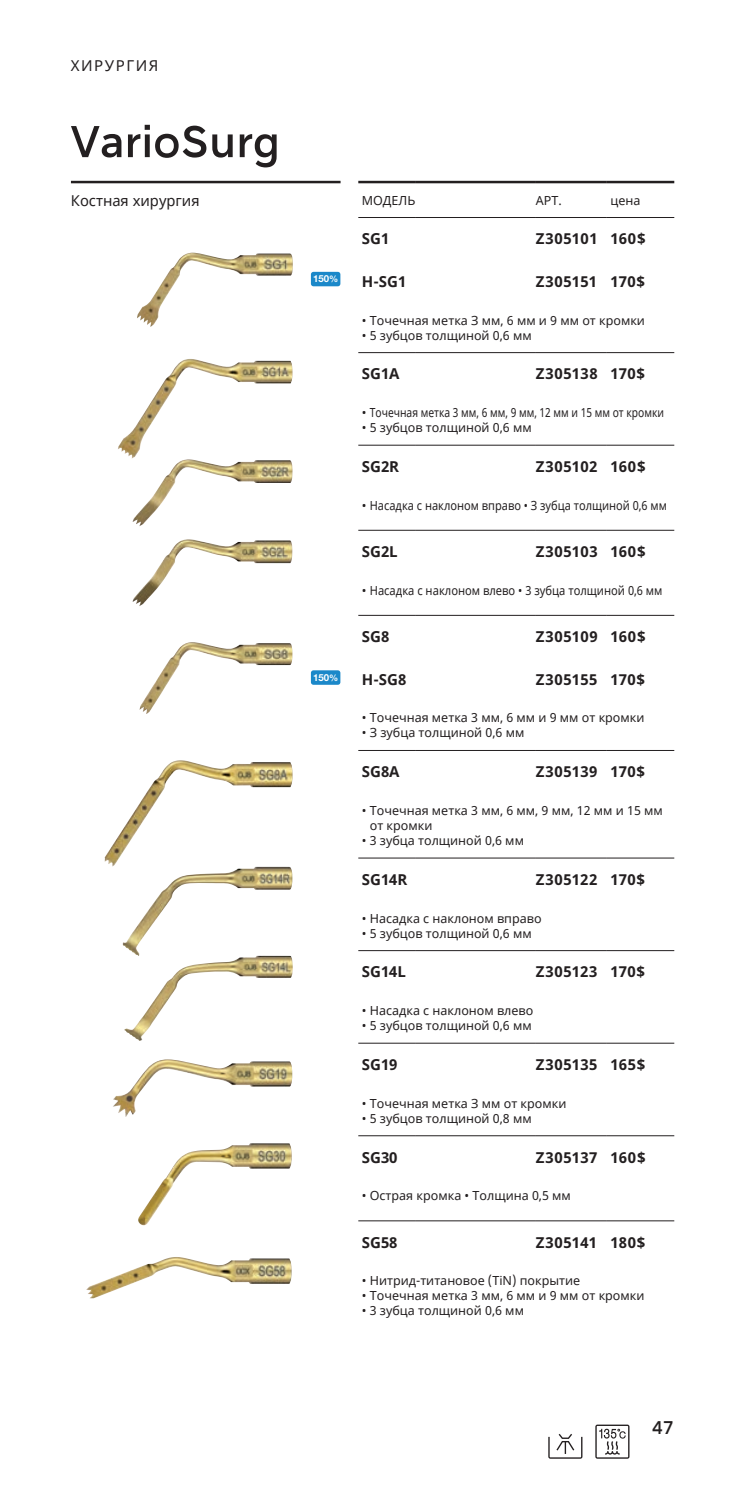
<style>
.page{position:relative;width:745px;height:1489px;background:#fff}
.page>*{position:absolute;margin:0;border:0;box-sizing:border-box;transform-origin:0 0}
.t1{font:500 17.5px "NSKTSRE";color:#231f20}
.t2{font:700 15px "Noto Sans";letter-spacing:.045em;color:#231f20}
.t3{font:700 15px "Noto Sans";letter-spacing:.01em;color:#231f20}
.t4{font:700 15px "Noto Sans";letter-spacing:.04em;color:#231f20}
.t5{font:700 15px "Noto Sans";letter-spacing:.05em;color:#231f20}
.t6{font:15px "Noto Sans";color:#231f20}
.t7{font:700 15px "Noto Sans";letter-spacing:.03em;color:#231f20}
.t8{font:15px "Noto Sans";letter-spacing:.1em;color:#231f20}
.t9{font:12.5px/15px "Noto Sans";color:#231f20}
.t10{font:700 9.75px "Helvetica Neue LT Std";color:#fff}
.s1{font-size:9px}
</style>
<div class="page">
<hr style="left:358px;top:181px;width:57px;height:2px;background:#231f20">
<hr style="left:415px;top:181px;width:120px;height:2px;background:#231f20">
<hr style="left:535px;top:181px;width:71px;height:2px;background:#231f20">
<hr style="left:606px;top:181px;width:67px;height:2px;background:#231f20">
<hr style="left:358px;top:217px;width:57px;height:1px;background:#231f20">
<hr style="left:415px;top:217px;width:120px;height:1px;background:#231f20">
<hr style="left:535px;top:217px;width:71px;height:1px;background:#231f20">
<hr style="left:606px;top:217px;width:67px;height:1px;background:#231f20">
<hr style="left:358px;top:352px;width:57px;height:1px;background:#231f20">
<hr style="left:415px;top:352px;width:120px;height:1px;background:#231f20">
<hr style="left:535px;top:352px;width:71px;height:1px;background:#231f20">
<hr style="left:606px;top:352px;width:67px;height:1px;background:#231f20">
<hr style="left:358px;top:445px;width:57px;height:1px;background:#231f20">
<hr style="left:415px;top:445px;width:120px;height:1px;background:#231f20">
<hr style="left:535px;top:445px;width:71px;height:1px;background:#231f20">
<hr style="left:606px;top:445px;width:67px;height:1px;background:#231f20">
<hr style="left:358px;top:750px;width:57px;height:1px;background:#231f20">
<hr style="left:415px;top:750px;width:120px;height:1px;background:#231f20">
<hr style="left:535px;top:750px;width:71px;height:1px;background:#231f20">
<hr style="left:606px;top:750px;width:67px;height:1px;background:#231f20">
<hr style="left:358px;top:857px;width:57px;height:1px;background:#231f20">
<hr style="left:415px;top:857px;width:120px;height:1px;background:#231f20">
<hr style="left:535px;top:857px;width:71px;height:1px;background:#231f20">
<hr style="left:606px;top:857px;width:67px;height:1px;background:#231f20">
<hr style="left:358px;top:950px;width:57px;height:1px;background:#231f20">
<hr style="left:415px;top:950px;width:120px;height:1px;background:#231f20">
<hr style="left:535px;top:950px;width:71px;height:1px;background:#231f20">
<hr style="left:606px;top:950px;width:67px;height:1px;background:#231f20">
<hr style="left:358px;top:1042px;width:57px;height:1px;background:#231f20">
<hr style="left:415px;top:1042px;width:120px;height:1px;background:#231f20">
<hr style="left:535px;top:1042px;width:71px;height:1px;background:#231f20">
<hr style="left:606px;top:1042px;width:67px;height:1px;background:#231f20">
<hr style="left:358px;top:1135px;width:57px;height:1px;background:#231f20">
<hr style="left:415px;top:1135px;width:120px;height:1px;background:#231f20">
<hr style="left:535px;top:1135px;width:71px;height:1px;background:#231f20">
<hr style="left:606px;top:1135px;width:67px;height:1px;background:#231f20">
<hr style="left:358px;top:1220px;width:57px;height:1px;background:#231f20">
<hr style="left:415px;top:1220px;width:120px;height:1px;background:#231f20">
<hr style="left:535px;top:1220px;width:71px;height:1px;background:#231f20">
<hr style="left:606px;top:1220px;width:67px;height:1px;background:#231f20">
<hr style="left:358px;top:530px;width:57px;height:1px;background:#231f20">
<hr style="left:415px;top:530px;width:120px;height:1px;background:#231f20">
<hr style="left:535px;top:530px;width:71px;height:1px;background:#231f20">
<hr style="left:606px;top:530px;width:67px;height:1px;background:#231f20">
<hr style="left:358px;top:615px;width:57px;height:1px;background:#231f20">
<hr style="left:415px;top:615px;width:120px;height:1px;background:#231f20">
<hr style="left:535px;top:615px;width:71px;height:1px;background:#231f20">
<hr style="left:606px;top:615px;width:67px;height:1px;background:#231f20">
<img style="left:137px;top:253px;width:156px;height:74px">
<img style="left:118px;top:359px;width:174px;height:100px">
<img style="left:132px;top:459px;width:160px;height:67px">
<img style="left:132px;top:539px;width:160px;height:67px">
<img style="left:139px;top:642px;width:153px;height:72px">
<img style="left:104px;top:760px;width:188px;height:106px">
<img style="left:123px;top:866px;width:169px;height:174px">
<img style="left:113px;top:1059px;width:179px;height:57px">
<img style="left:138px;top:1143px;width:153px;height:82px">
<img style="left:86px;top:1257px;width:205px;height:41px">
<hr style="left:71px;top:181px;width:269px;height:2px;background:#231f20">
<div style="left:311px;top:272px;width:29px;height:14px;background:#1b88c9;border-radius:3px"></div>
<div style="left:311px;top:670px;width:29px;height:14px;background:#1b88c9;border-radius:3px"></div>
<svg style="left:71px;top:126px;width:50px;height:31px"></svg>
<svg style="left:128px;top:125px;width:78px;height:33px"></svg>
<svg style="left:212px;top:134px;width:20px;height:23px"></svg>
<svg style="left:239px;top:134px;width:37px;height:33px"></svg>
<svg style="left:548px;top:1434px;width:34px;height:24px"></svg>
<svg style="left:595px;top:1424px;width:34px;height:34px"></svg>
<p class="t8" style="left:71px;top:55px;width:89px">ХИРУРГИЯ</p>
<p class="t6" style="left:71px;top:190px;width:130px">Костная хирургия</p>
<p class="t10" style="left:313px;top:273px;width:27px">150<span class="s1">%</span></p>
<p class="t10" style="left:313px;top:671px;width:27px">150<span class="s1">%</span></p>
<p class="t9" style="left:361px;top:193px;width:55px">МОДЕЛЬ</p>
<p class="t9" style="left:535px;top:193px;width:27px">АРТ.</p>
<p class="t9" style="left:610px;top:193px;width:31px">цена</p>
<p class="t3" style="left:361px;top:228px;width:29px">SG1</p>
<p class="t2" style="left:535px;top:228px;width:111px">Z305101 160$</p>
<p class="t3" style="left:361px;top:270px;width:46px">H-SG1</p>
<p class="t3" style="left:535px;top:270px;width:111px">Z305151 170$</p>
<p class="t9" style="left:361px;top:313px;width:284px">• Точечная метка З мм, 6 мм и 9 мм от кромки</p>
<p class="t9" style="left:361px;top:328px;width:171px">• 5 зубцов толщиной 0,6 мм</p>
<p class="t3" style="left:361px;top:363px;width:39px">SG1A</p>
<p class="t2" style="left:535px;top:363px;width:111px">Z305138 170$</p>
<p class="t9" style="left:361px;top:405px;width:303px">• Точечная метка 3 мм, 6 мм, 9 мм, 12 мм и 15 мм от кромки</p>
<p class="t9" style="left:361px;top:420px;width:171px">• 5 зубцов толщиной 0,6 мм</p>
<p class="t3" style="left:361px;top:456px;width:39px">SG2R</p>
<p class="t4" style="left:535px;top:456px;width:111px">Z305102 160$</p>
<p class="t9" style="left:361px;top:498px;width:306px">• Насадка с наклоном вправо • З зубца толщиной 0,6 мм</p>
<p class="t3" style="left:361px;top:541px;width:37px">SG2L</p>
<p class="t5" style="left:535px;top:541px;width:111px">Z305103 160$</p>
<p class="t9" style="left:361px;top:583px;width:302px">• Насадка с наклоном влево • 3 зубца толщиной 0,6 мм</p>
<p class="t3" style="left:361px;top:626px;width:29px">SG8</p>
<p class="t5" style="left:535px;top:626px;width:111px">Z305109 160$</p>
<p class="t3" style="left:361px;top:668px;width:46px">H-SG8</p>
<p class="t4" style="left:535px;top:668px;width:111px">Z305155 170$</p>
<p class="t9" style="left:361px;top:710px;width:284px">• Точечная метка 3 мм, 6 мм и 9 мм от кромки</p>
<p class="t9" style="left:361px;top:725px;width:164px">• З зубца толщиной 0,6 мм</p>
<p class="t3" style="left:361px;top:761px;width:39px">SG8A</p>
<p class="t4" style="left:535px;top:761px;width:111px">Z305139 170$</p>
<p class="t9" style="left:369px;top:803px;width:294px;text-indent:-8px">• Точечная метка 3 мм, 6 мм, 9 мм, 12 мм и 15 мм от кромки</p>
<p class="t9" style="left:361px;top:833px;width:163px">• 3 зубца толщиной 0,6 мм</p>
<p class="t3" style="left:361px;top:868px;width:47px">SG14R</p>
<p class="t2" style="left:535px;top:868px;width:111px">Z305122 170$</p>
<p class="t9" style="left:361px;top:910px;width:181px">• Насадка с наклоном вправо</p>
<p class="t9" style="left:361px;top:925px;width:171px">• 5 зубцов толщиной 0,6 мм</p>
<p class="t3" style="left:361px;top:961px;width:46px">SG14L</p>
<p class="t2" style="left:535px;top:961px;width:111px">Z305123 170$</p>
<p class="t9" style="left:361px;top:1003px;width:173px">• Насадка с наклоном влево</p>
<p class="t9" style="left:361px;top:1018px;width:171px">• 5 зубцов толщиной 0,6 мм</p>
<p class="t3" style="left:361px;top:1053px;width:37px">SG19</p>
<p class="t2" style="left:535px;top:1053px;width:111px">Z305135 165$</p>
<p class="t9" style="left:361px;top:1096px;width:206px">• Точечная метка З мм от кромки</p>
<p class="t9" style="left:361px;top:1111px;width:171px">• 5 зубцов толщиной 0,8 мм</p>
<p class="t3" style="left:361px;top:1146px;width:37px">SG30</p>
<p class="t2" style="left:535px;top:1146px;width:111px">Z305137 160$</p>
<p class="t9" style="left:361px;top:1188px;width:210px">• Острая кромка • Толщина 0,5 мм</p>
<p class="t3" style="left:361px;top:1231px;width:37px">SG58</p>
<p class="t7" style="left:535px;top:1231px;width:111px">Z305141 180$</p>
<p class="t9" style="left:361px;top:1273px;width:220px">• Нитрид-титановое (TiN) покрытие</p>
<p class="t9" style="left:361px;top:1288px;width:284px">• Точечная метка 3 мм, 6 мм и 9 мм от кромки</p>
<p class="t9" style="left:361px;top:1303px;width:163px">• 3 зубца толщиной 0,6 мм</p>
<h1 class="t1" style="left:651px;top:1414px;width:24px">47</h1>
</div>
